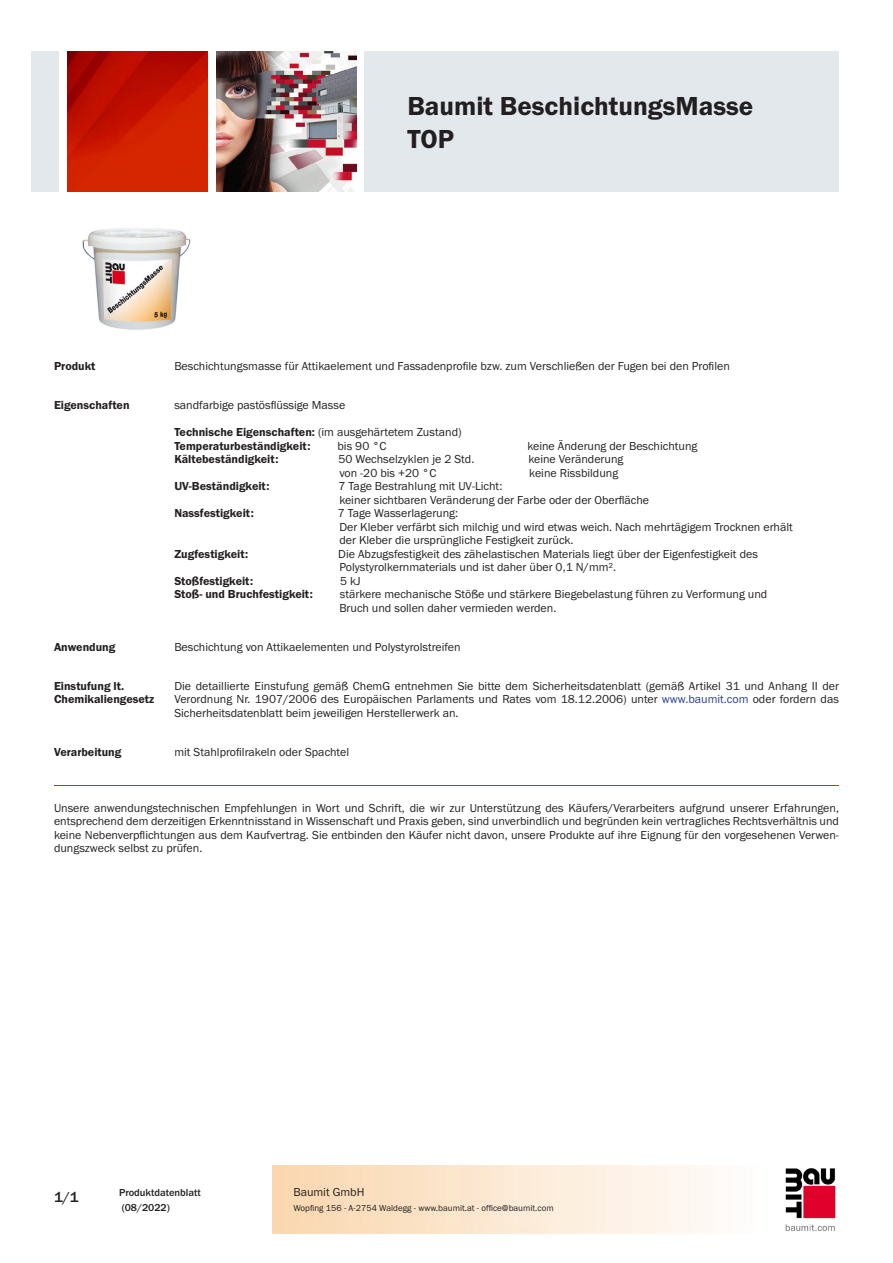
<style>
.page{position:relative;width:893px;height:1263px;background:#fff}
.page>*{position:absolute;margin:0;border:0;box-sizing:border-box;transform-origin:0 0}
.PDS_Produktname{font:27px/32.4px "BM Franklin Gothic URW Dem";color:#231f20}
.t1{font:500 15px "BM Franklin Gothic URW";color:#231f20}
.PDS_Standard{font:12px/13.5px "BM Franklin Gothic URW Boo";color:#231f20;text-align:justify}
.PDS_Standard-2{font:12px "BM Franklin Gothic URW Dem";color:#231f20}
.PDS_Header{font:12px/13.5px "BM Franklin Gothic URW Dem";color:#231f20}
.t2{font:500 10.5px/15px "BM Franklin Gothic URW";color:#231f20}
.t3{font:9px "BM Franklin Gothic URW Boo";color:#231f20}
.s1{font-family:"BM Franklin Gothic URW Boo"}
.s2{color:#253f8e}
</style>
<div class="page">
<img style="left:785px;top:1168px;width:51px;height:63px">
<div style="left:32px;top:51px;width:27px;height:140px;background:#e2e8eb"></div>
<img style="left:68px;top:52px;width:140px;height:139px">
<img style="left:216px;top:51px;width:141px;height:140px">
<div style="left:365px;top:51px;width:474px;height:140px;background:#e2e8eb"></div>
<img style="left:82px;top:228px;width:109px;height:102px">
<hr style="left:54px;top:785px;width:785px;height:1px;background:#ee1d23">
<p class="PDS_Produktname" style="left:407px;top:90px;width:348px">Baumit BeschichtungsMasse<br>TOP</p>
<p class="PDS_Header" style="left:54px;top:360px;width:43px">Produkt</p>
<p class="PDS_Standard" style="left:174px;top:360px;width:557px">Beschichtungsmasse für Attikaelement und Fassadenprofile bzw. zum Verschließen der Fugen bei den Profilen</p>
<p class="PDS_Header" style="left:54px;top:399px;width:77px">Eigenschaften</p>
<p class="PDS_Standard" style="left:174px;top:399px;width:172px">sandfarbige pastösflüssige Masse</p>
<p class="PDS_Standard-2" style="left:174px;top:425px;width:289px">Technische Eigenschaften: <span class="s1">(im ausgehärtetem Zustand)</span></p>
<p class="PDS_Standard-2" style="left:174px;top:438px;width:138px">Temperaturbeständigkeit:</p>
<p class="PDS_Standard" style="left:338px;top:439px;width:50px">bis 90 °C</p>
<p class="PDS_Standard" style="left:527px;top:439px;width:172px">keine Änderung der Beschichtung</p>
<p class="PDS_Standard-2" style="left:174px;top:452px;width:106px">Kältebeständigkeit:</p>
<p class="PDS_Standard" style="left:338px;top:453px;width:137px">50 Wechselzyklen je 2 Std.</p>
<p class="PDS_Standard" style="left:528px;top:453px;width:96px">keine Veränderung</p>
<p class="PDS_Standard" style="left:339px;top:466px;width:98px">von -20 bis +20 °C</p>
<p class="PDS_Standard" style="left:529px;top:466px;width:90px">keine Rissbildung</p>
<p class="PDS_Standard-2" style="left:174px;top:479px;width:97px">UV-Beständigkeit:</p>
<p class="PDS_Standard" style="left:339px;top:480px;width:165px">7 Tage Bestrahlung mit UV-Licht:</p>
<p class="PDS_Standard" style="left:339px;top:493px;width:311px">keiner sichtbaren Veränderung der Farbe oder der Oberfläche</p>
<p class="PDS_Standard-2" style="left:174px;top:506px;width:81px">Nassfestigkeit:</p>
<p class="PDS_Standard" style="left:338px;top:507px;width:122px">7 Tage Wasserlagerung:</p>
<p class="PDS_Standard" style="left:339px;top:520px;width:455px">Der Kleber verfärbt sich milchig und wird etwas weich. Nach mehrtägigem Trocknen erhält</p>
<p class="PDS_Standard" style="left:339px;top:534px;width:236px">der Kleber die ursprüngliche Festigkeit zurück.</p>
<p class="PDS_Standard-2" style="left:174px;top:546px;width:75px">Zugfestigkeit:</p>
<p class="PDS_Standard" style="left:338px;top:547px;width:421px">Die Abzugsfestigkeit des zähelastischen Materials liegt über der Eigenfestigkeit des</p>
<p class="PDS_Standard" style="left:339px;top:561px;width:278px">Polystyrolkernmaterials und ist daher über 0,1 N/mm².</p>
<p class="PDS_Standard-2" style="left:174px;top:573px;width:80px">Stoßfestigkeit:</p>
<p class="PDS_Standard" style="left:340px;top:574px;width:22px">5 kJ</p>
<p class="PDS_Standard-2" style="left:174px;top:587px;width:140px">Stoß- und Bruchfestigkeit:</p>
<p class="PDS_Standard" style="left:340px;top:588px;width:429px">stärkere mechanische Stöße und stärkere Biegebelastung führen zu Verformung und</p>
<p class="PDS_Standard" style="left:339px;top:601px;width:218px">Bruch und sollen daher vermieden werden.</p>
<p class="PDS_Header" style="left:54px;top:640px;width:63px">Anwendung</p>
<p class="PDS_Standard" style="left:174px;top:640px;width:288px">Beschichtung von Attikaelementen und Polystyrolstreifen</p>
<p class="PDS_Header" style="left:54px;top:679px;width:102px">Einstufung lt.<br>Chemikaliengesetz</p>
<p class="PDS_Standard" style="left:174px;top:679px;width:666px">Die detaillierte Einstufung gemäß ChemG entnehmen Sie bitte dem Sicherheitsdatenblatt (gemäß Artikel 31 und Anhang II der Verordnung Nr. 1907/2006 des Europäischen Parlaments und Rates vom 18.12.2006) unter <span class="s2">www.baumit.com</span> oder fordern das Sicherheitsdatenblatt beim jeweiligen Herstellerwerk an.</p>
<p class="PDS_Header" style="left:54px;top:745px;width:69px">Verarbeitung</p>
<p class="PDS_Standard" style="left:174px;top:745px;width:176px">mit Stahlprofilrakeln oder Spachtel</p>
<p class="PDS_Standard" style="left:54px;top:801px;width:786px">Unsere anwendungstechnischen Empfehlungen in Wort und Schrift, die wir zur Unterstützung des Käufers/Verarbeiters aufgrund unserer Erfahrungen, entsprechend dem derzeitigen Erkenntnisstand in Wissenschaft und Praxis geben, sind unverbindlich und begründen kein vertragliches Rechtsverhältnis und keine Nebenverpflichtungen aus dem Kaufvertrag. Sie entbinden den Käufer nicht davon, unsere Produkte auf ihre Eignung für den vorgesehenen Verwen&shy;dungszweck selbst zu prüfen.</p>
<p class="t1" style="left:54px;top:1188px;width:26px">1/1</p>
<p class="t2" style="left:119px;top:1185px;width:83px">Produktdatenblatt (08/2022)</p>
<p class="PDS_Standard" style="left:293px;top:1185px;width:73px">Baumit GmbH</p>
<p class="t3" style="left:293px;top:1202px;width:262px">Wopfing 156 - A-2754 Waldegg - www.baumit.at - office@baumit.com</p>
</div>
